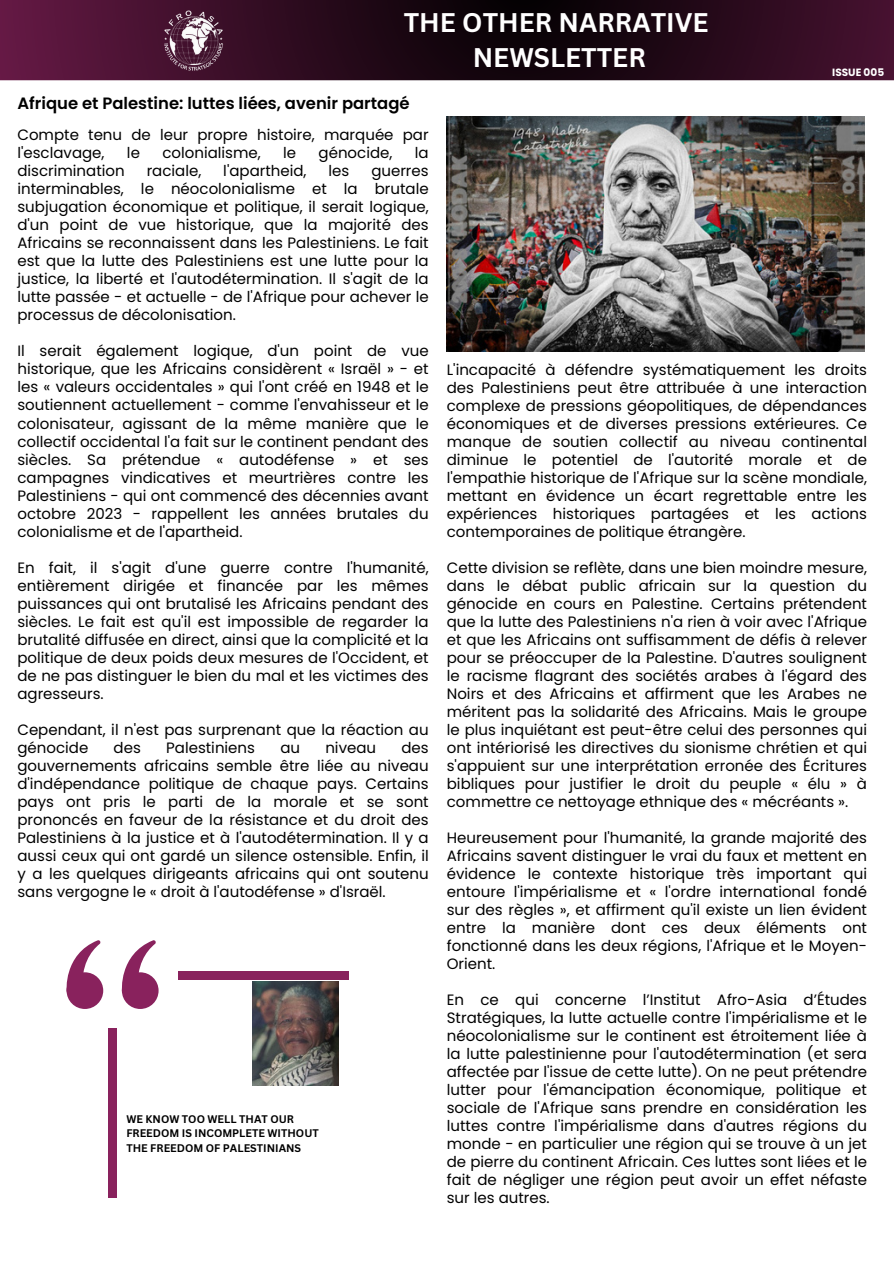
<style>
.page{position:relative;width:894px;height:1264px;background:#fff}
.page>*{position:absolute;margin:0;border:0;box-sizing:border-box;transform-origin:0 0}
.t1{font:700 26.25px/34.8px "Canva Sans";color:#fff;text-align:center}
.t2{font:600 16.35px "Poppins";color:#000}
.t3{font:15px/18px "Poppins";color:#000;text-align:justify}
.t4{font:700 10.8px/14.5px "Canva Sans";color:#000}
.t5{font:700 10.5px "Poppins";color:#fff}
</style>
<div class="page">
<svg style="left:0;top:0;width:893px;height:80px;background:#2d0b1f"></svg>
<img style="left:161px;top:9px;width:65px;height:64px">
<img style="left:253px;top:982px;width:85px;height:103px">
<div style="left:122px;top:972px;width:36px;height:36px;background:#89225d;border-radius:50%"></div>
<svg style="left:121px;top:940px;width:36px;height:63px"></svg>
<div style="left:67px;top:972px;width:36px;height:36px;background:#89225d;border-radius:50%"></div>
<svg style="left:66px;top:940px;width:35px;height:63px"></svg>
<div style="left:108px;top:1028px;width:9px;height:170px;background:#89225d"></div>
<div style="left:178px;top:970px;width:170px;height:9px;background:#89225d"></div>
<img style="left:446px;top:116px;width:418px;height:235px">
<p class="t1" style="left:403px;top:5px;width:306px">THE OTHER NARRATIVE<br>NEWSLETTER</p>
<h3 class="t5" style="left:832px;top:65px;width:53px">ISSUE 005</h3>
<h2 class="t2" style="left:17px;top:92px;width:393px">Afrique et Palestine: luttes liées, avenir partagé</h2>
<h3 class="t3" style="left:17px;top:126px;width:412px">Compte tenu de leur propre histoire, marquée par l'esclavage,</h3>
<h3 class="t3" style="left:127px;top:144px;width:14px">le</h3>
<h3 class="t3" style="left:162px;top:144px;width:100px">colonialisme,</h3>
<h3 class="t3" style="left:283px;top:144px;width:14px">le</h3>
<h3 class="t3" style="left:318px;top:144px;width:75px">génocide,</h3>
<h3 class="t3" style="left:415px;top:144px;width:15px">la</h3>
<h3 class="t3" style="left:17px;top:162px;width:109px">discrimination</h3>
<h3 class="t3" style="left:147px;top:162px;width:56px">raciale,</h3>
<h3 class="t3" style="left:223px;top:162px;width:85px">l'apartheid,</h3>
<h3 class="t3" style="left:328px;top:162px;width:22px">les</h3>
<h3 class="t3" style="left:17px;top:162px;width:412px;text-indent:354px">guerres interminables, le néocolonialisme et la brutale subjugation économique et politique, il serait logique, d'un point de vue historique, que la majorité des Africains se reconnaissent dans les Palestiniens. Le fait est que la lutte des Palestiniens est une lutte pour la justice, la liberté et l'autodétermination. Il s'agit de la lutte passée - et actuelle - de l'Afrique pour achever le processus de décolonisation.</h3>
<h3 class="t3" style="left:17px;top:342px;width:412px">Il serait également logique, d'un point de vue historique, que les Africains considèrent « Israël » - et les « valeurs occidentales » qui l'ont créé en 1948 et le soutiennent actuellement - comme l'envahisseur et le colonisateur, agissant de la même manière que le collectif occidental l'a fait sur le continent pendant des siècles. Sa prétendue « autodéfense » et ses campagnes vindicatives et meurtrières contre les Palestiniens - qui ont commencé des décennies avant octobre 2023 - rappellent les années brutales du colonialisme et de l'apartheid.</h3>
<h3 class="t3" style="left:17px;top:558px;width:412px">En fait, il s'agit d'une guerre contre l'humanité, entièrement dirigée et financée par les mêmes puissances qui ont brutalisé les Africains pendant des siècles. Le fait est qu'il est impossible de regarder la brutalité diffusée en direct, ainsi que la complicité et la politique de deux poids deux mesures de l'Occident, et de ne pas distinguer le bien du mal et les victimes des agresseurs.</h3>
<h3 class="t3" style="left:17px;top:720px;width:412px">Cependant, il n'est pas surprenant que la réaction au génocide</h3>
<h3 class="t3" style="left:114px;top:738px;width:29px">des</h3>
<h3 class="t3" style="left:166px;top:738px;width:90px">Palestiniens</h3>
<h3 class="t3" style="left:280px;top:738px;width:21px">au</h3>
<h3 class="t3" style="left:325px;top:738px;width:52px">niveau</h3>
<h3 class="t3" style="left:17px;top:738px;width:412px;text-indent:384px">des gouvernements africains semble être liée au niveau d'indépendance politique de chaque pays. Certains pays ont pris le parti de la morale et se sont prononcés en faveur de la résistance et du droit des Palestiniens à la justice et à l'autodétermination. Il y a aussi ceux qui ont gardé un silence ostensible. Enfin, il y a les quelques dirigeants africains qui ont soutenu sans vergogne le « droit à l'autodéfense » d'Israël.</h3>
<h3 class="t4" style="left:126px;top:1111px;width:194px">WE KNOW TOO WELL THAT OUR<br>FREEDOM IS INCOMPLETE WITHOUT<br>THE FREEDOM OF PALESTINIANS</h3>
<p class="t3" style="left:446px;top:360px;width:421px">L'incapacité à défendre systématiquement les droits des Palestiniens peut être attribuée à une interaction complexe de pressions géopolitiques, de dépendances économiques et de diverses pressions extérieures. Ce manque de soutien collectif au niveau continental diminue le potentiel de l'autorité morale et de l'empathie historique de l'Afrique sur la scène mondiale, mettant en évidence un écart regrettable entre les expériences historiques partagées et les actions contemporaines de politique étrangère.</p>
<p class="t3" style="left:446px;top:558px;width:421px">Cette division se reflète, dans une bien moindre mesure, dans le débat public africain sur la question du génocide en cours en Palestine. Certains prétendent que la lutte des Palestiniens n'a rien à voir avec l'Afrique et que les Africains ont suffisamment de défis à relever pour se préoccuper de la Palestine. D'autres soulignent le racisme flagrant des sociétés arabes à l'égard des Noirs et des Africains et affirment que les Arabes ne méritent pas la solidarité des Africains. Mais le groupe le plus inquiétant est peut-être celui des personnes qui ont intériorisé les directives du sionisme chrétien et qui s'appuient sur une interprétation erronée des Écritures bibliques pour justifier le droit du peuple « élu » à commettre ce nettoyage ethnique des « mécréants ».</p>
<p class="t3" style="left:446px;top:828px;width:421px">Heureusement pour l'humanité, la grande majorité des Africains savent distinguer le vrai du faux et mettent en évidence le contexte historique très important qui entoure l'impérialisme et « l'ordre international fondé sur des règles », et affirment qu'il existe un lien évident entre la manière dont ces deux éléments ont fonctionné dans les deux régions, l'Afrique et le Moyen-Orient.</p>
<h3 class="t3" style="left:446px;top:990px;width:421px">En ce qui concerne l’Institut Afro-Asia d’Études Stratégiques, la lutte actuelle contre l'impérialisme et le néocolonialisme sur le continent est étroitement liée à la lutte palestinienne pour l'autodétermination (et sera affectée par l'issue de cette lutte). On ne peut prétendre lutter pour l'émancipation économique, politique et sociale de l'Afrique sans prendre en considération les luttes contre l'impérialisme dans d'autres régions du monde - en particulier une région qui se trouve à un jet de pierre du continent Africain. Ces luttes sont liées et le fait de négliger une région peut avoir un effet néfaste sur les autres.</h3>
</div>
